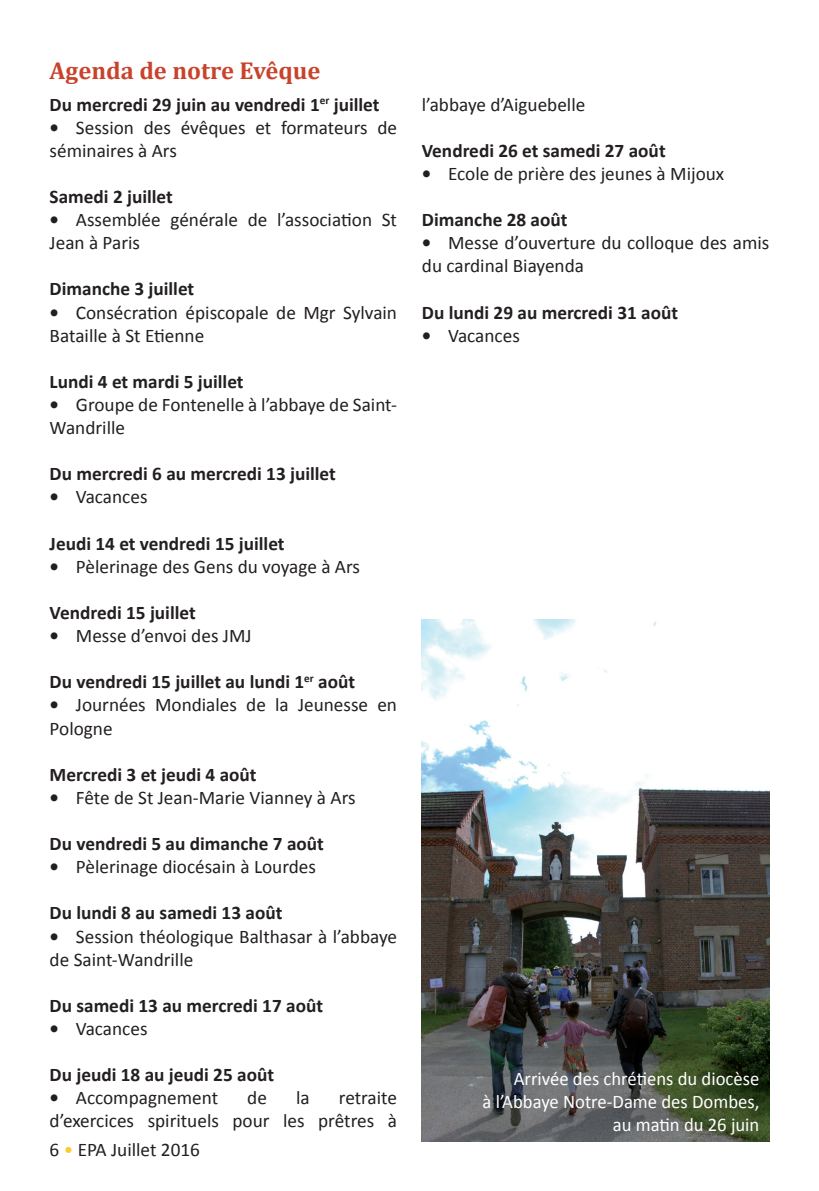
<style>
.page{position:relative;width:819px;height:1191px;background:#fff}
.page>*{position:absolute;margin:0;border:0;box-sizing:border-box;transform-origin:0 0}
.t1{font:700 24.5px "Cambria";color:#c9432b}
.t2{font:19.25px/23.1px "Calibri";color:#231f20}
.t3{font:700 19.25px "Calibri";color:#231f20}
.t4{font:19.25px/23.1px "Calibri";color:#fff;text-align:right}
.s1{font-weight:700}
.s2{color:#feca2a}
</style>
<div class="page">
<img style="left:422px;top:620px;width:347px;height:521px">
<p class="t1" style="left:50px;top:55px;width:272px">Agenda de notre Evêque</p>
<p class="t3" style="left:50px;top:92px;width:331px">Du mercredi 29 juin au vendredi 1<sup>er</sup> juillet</p>
<p class="t2" style="left:50px;top:115px;width:349px"><span class="s1">•</span> Session des évêques et formateurs de séminaires à Ars</p>
<p class="t3" style="left:50px;top:185px;width:125px">Samedi 2 juillet</p>
<p class="t2" style="left:50px;top:207px;width:349px"><span class="s1">•</span> Assemblée générale de l’association St<br>Jean à Paris</p>
<p class="t3" style="left:50px;top:277px;width:146px">Dimanche 3 juillet</p>
<p class="t2" style="left:50px;top:300px;width:349px"><span class="s1">•</span> Consécration épiscopale de Mgr Sylvain<br>Bataille à St Etienne</p>
<p class="t3" style="left:50px;top:369px;width:195px">Lundi 4 et mardi 5 juillet</p>
<p class="t2" style="left:50px;top:392px;width:349px"><span class="s1">•</span> Groupe de Fontenelle à l’abbaye de Saint-<br>Wandrille</p>
<p class="t3" style="left:50px;top:462px;width:288px">Du mercredi 6 au mercredi 13 juillet</p>
<p class="t2" style="left:50px;top:484px;width:99px"><span class="s1">•</span> Vacances</p>
<p class="t3" style="left:50px;top:531px;width:236px">Jeudi 14 et vendredi 15 juillet</p>
<p class="t2" style="left:50px;top:554px;width:312px"><span class="s1">•</span> Pèlerinage des Gens du voyage à Ars</p>
<p class="t3" style="left:50px;top:600px;width:148px">Vendredi 15 juillet</p>
<p class="t2" style="left:50px;top:623px;width:203px"><span class="s1">•</span> Messe d’envoi des JMJ</p>
<p class="t3" style="left:50px;top:670px;width:307px">Du vendredi 15 juillet au lundi 1<sup>er</sup> août</p>
<p class="t2" style="left:50px;top:692px;width:349px"><span class="s1">•</span> Journées Mondiales de la Jeunesse en<br>Pologne</p>
<p class="t3" style="left:50px;top:762px;width:208px">Mercredi 3 et jeudi 4 août</p>
<p class="t2" style="left:50px;top:785px;width:307px"><span class="s1">•</span> Fête de St Jean-Marie Vianney à Ars</p>
<p class="t3" style="left:50px;top:831px;width:276px">Du vendredi 5 au dimanche 7 août</p>
<p class="t2" style="left:50px;top:854px;width:268px"><span class="s1">•</span> Pèlerinage diocésain à Lourdes</p>
<p class="t3" style="left:50px;top:901px;width:234px">Du lundi 8 au samedi 13 août</p>
<p class="t2" style="left:50px;top:923px;width:349px"><span class="s1">•</span> Session théologique Balthasar à l’abbaye de Saint-Wandrille</p>
<p class="t3" style="left:50px;top:993px;width:275px">Du samedi 13 au mercredi 17 août</p>
<p class="t2" style="left:50px;top:1016px;width:99px"><span class="s1">•</span> Vacances</p>
<p class="t3" style="left:50px;top:1062px;width:226px">Du jeudi 18 au jeudi 25 août</p>
<p class="t2" style="left:50px;top:1085px;width:170px"><span class="s1">•</span> Accompagnement</p>
<p class="t2" style="left:247px;top:1085px;width:21px">de</p>
<p class="t2" style="left:296px;top:1085px;width:15px">la</p>
<p class="t2" style="left:50px;top:1085px;width:349px;text-align:right">retraite<br>d’exercices spirituels pour les prêtres à</p>
<p class="t2" style="left:64px;top:1137px;width:138px"><span class="s2">•</span> EPA Juillet 2016</p>
<p class="t2" style="left:422px;top:92px;width:165px">l’abbaye d’Aiguebelle</p>
<p class="t3" style="left:422px;top:138px;width:245px">Vendredi 26 et samedi 27 août</p>
<p class="t2" style="left:422px;top:161px;width:304px"><span class="s1">•</span> Ecole de prière des jeunes à Mijoux</p>
<p class="t3" style="left:422px;top:208px;width:147px">Dimanche 28 août</p>
<p class="t2" style="left:422px;top:230px;width:349px"><span class="s1">•</span> Messe d’ouverture du colloque des amis du cardinal Biayenda</p>
<p class="t3" style="left:422px;top:300px;width:258px">Du lundi 29 au mercredi 31 août</p>
<p class="t2" style="left:422px;top:323px;width:99px"><span class="s1">•</span> Vacances</p>
<p class="t4" style="left:482px;top:1066px;width:278px">Arrivée des chrétiens du diocèse<br>à l’Abbaye Notre-Dame des Dombes, au matin du 26 juin</p>
</div>
